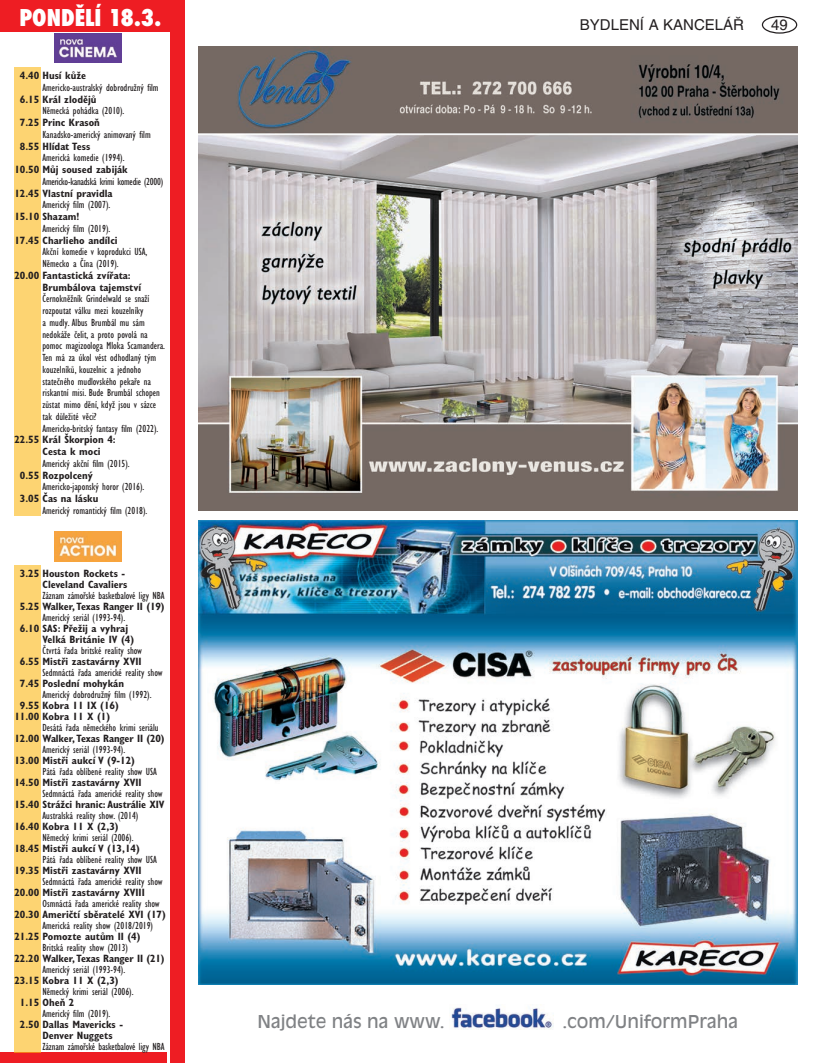
<style>
.page{position:relative;width:815px;height:1063px;background:#fff}
.page>*{position:absolute;margin:0;border:0;box-sizing:border-box;transform-origin:0 0}
.t1{font:800 condensed 22.5px "Futura";color:#fff}
.t2{font:17.5px "Antique Olive CE";color:#808285}
.t3{font:15px "Helvetica CE";color:#231f20}
.t4{font:condensed 10.62px/11.8px "Gill Sans CE";color:#231f20}
.t5{font:700 condensed 10.62px/11px "Gill Sans CE";color:#231f20}
.t6{font:condensed 10.62px "Gill Sans CE";letter-spacing:-.025em;color:#231f20}
</style>
<div class="page">
<div style="left:762px;top:16px;width:35px;height:18px;border:1px solid #231f20;border-radius:50%"></div>
<img style="left:451px;top:1007px;width:103px;height:23px">
<div style="left:0;top:0;width:184px;height:32px;background:#ee1d23"></div>
<img style="left:54px;top:34px;width:67px;height:29px">
<div style="left:170px;top:0;width:14px;height:1063px;background:#ee1d23"></div>
<div style="left:0;top:1052px;width:167px;height:11px;background:#ee1d23"></div>
<div style="left:14px;top:67px;width:27px;height:449px;background:#fdd472"></div>
<img style="left:54px;top:532px;width:67px;height:29px">
<div style="left:14px;top:565px;width:27px;height:487px;background:#fdd472"></div>
<img style="left:198px;top:521px;width:599px;height:464px">
<img style="left:198px;top:46px;width:599px;height:464px">
<h1 class="t1" style="left:19px;top:2px;width:143px">PONDĚLÍ 18.3.</h1>
<p class="t5" style="left:20px;top:70px;width:68px">4.40 Husí kůže</p>
<p class="t4" style="left:43px;top:81px;width:118px">Americko-australský dobrodružný film</p>
<p class="t5" style="left:20px;top:94px;width:78px">6.15 Král zlodějů</p>
<p class="t4" style="left:43px;top:105px;width:83px">Německá pohádka (2010).</p>
<p class="t5" style="left:20px;top:117px;width:81px">7.25 Princ Krasoň</p>
<p class="t4" style="left:43px;top:128px;width:110px">Kanadsko-americký animovaný film</p>
<p class="t5" style="left:20px;top:141px;width:72px">8.55 Hlídat Tess</p>
<p class="t4" style="left:43px;top:152px;width:84px">Americká komedie (1994).</p>
<p class="t5" style="left:14px;top:164px;width:115px">10.50 Můj soused zabiják</p>
<p class="t6" style="left:43px;top:175px;width:122px">Americko-kanadská krimi komedie (2000)</p>
<p class="t5" style="left:14px;top:188px;width:100px">12.45 Vlastní pravidla</p>
<p class="t4" style="left:43px;top:199px;width:69px">Americký film (2007).</p>
<p class="t5" style="left:14px;top:211px;width:67px">15.10 Shazam!</p>
<p class="t4" style="left:43px;top:222px;width:69px">Americký film (2019).</p>
<p class="t5" style="left:14px;top:235px;width:105px">17.45 Charlieho andílci</p>
<p class="t4" style="left:43px;top:246px;width:107px">Akční komedie v koprodukci USA,<br>Německo a Čína (2019).</p>
<p class="t5" style="left:43px;top:269px;width:100px;line-height:11.8px;text-indent:-28px">20.00 Fantastická zvířata:<br>Brumbálova tajemství</p>
<p class="t4" style="left:43px;top:293px;width:124px">Černokněžník Grindelwald se snaží rozpoutat válku mezi kouzelníky<br>a mudly. Albus Brumbál mu sám nedokáže čelit, a proto povolá na pomoc magizoologa Mloka Scamandera.<br>Ten má za úkol vést odhodlaný tým kouzelníků, kouzelnic a jednoho statečného mudlovského pekaře na riskantní misi. Bude Brumbál schopen zůstat mimo dění, když jsou v sázce tak důležité věci?<br>Americko-britský fantasy film (2022).</p>
<p class="t5" style="left:43px;top:434px;width:75px;line-height:11.8px;text-indent:-28px">22.55 Král Škorpion 4:<br>Cesta k moci</p>
<p class="t4" style="left:43px;top:458px;width:89px">Americký akční film (2015).</p>
<p class="t5" style="left:20px;top:470px;width:74px">0.55 Rozpolcený</p>
<p class="t4" style="left:43px;top:481px;width:103px">Americko-japonský horor (2016).</p>
<p class="t5" style="left:20px;top:493px;width:80px">3.05 Čas na lásku</p>
<p class="t4" style="left:43px;top:505px;width:106px">Americký romantický film (2018).</p>
<p class="t5" style="left:20px;top:568px;width:109px;text-align:right">3.25 Houston Rockets -<br>Cleveland Cavaliers</p>
<p class="t4" style="left:43px;top:590px;width:123px">Záznam zámořské basketbalové ligy NBA</p>
<p class="t5" style="left:20px;top:601px;width:146px">5.25 Walker, Texas Ranger II (19)</p>
<p class="t4" style="left:43px;top:612px;width:84px">Americký seriál (1993-94).</p>
<p class="t5" style="left:43px;top:623px;width:93px;text-indent:-23px">6.10 SAS: Přežij a vyhraj<br>Velká Británie IV (4)</p>
<p class="t4" style="left:43px;top:645px;width:101px">Čtvrtá řada britské reality show</p>
<p class="t5" style="left:20px;top:656px;width:123px">6.55 Mistři zastavárny XVII</p>
<p class="t4" style="left:43px;top:667px;width:122px">Sedmnáctá řada americké reality show</p>
<p class="t5" style="left:20px;top:678px;width:106px">7.45 Poslední mohykán</p>
<p class="t4" style="left:43px;top:689px;width:111px">Americký dobrodružný film (1992).</p>
<p class="t5" style="left:14px;top:700px;width:106px;text-indent:6px">9.55 Kobra 11 IX (16)<br>11.00 Kobra 11 X (1)</p>
<p class="t4" style="left:43px;top:722px;width:118px">Desátá řada německého krimi seriálu</p>
<p class="t5" style="left:14px;top:733px;width:152px">12.00 Walker, Texas Ranger II (20)</p>
<p class="t4" style="left:43px;top:744px;width:84px">Americký seriál (1993-94).</p>
<p class="t5" style="left:14px;top:755px;width:122px">13.00 Mistři aukcí V (9-12)</p>
<p class="t4" style="left:43px;top:766px;width:116px">Pátá řada oblíbené reality show USA</p>
<p class="t5" style="left:14px;top:777px;width:129px">14.50 Mistři zastavárny XVII</p>
<p class="t4" style="left:43px;top:788px;width:122px">Sedmnáctá řada americké reality show</p>
<p class="t5" style="left:14px;top:799px;width:152px">15.40 Strážci hranic: Austrálie XIV</p>
<p class="t4" style="left:43px;top:809px;width:97px">Australská reality show. (2014)</p>
<p class="t5" style="left:14px;top:821px;width:106px">16.40 Kobra 11 X (2,3)</p>
<p class="t4" style="left:43px;top:831px;width:93px">Německý krimi seriál (2006).</p>
<p class="t5" style="left:14px;top:843px;width:127px">18.45 Mistři aukcí V (13,14)</p>
<p class="t4" style="left:43px;top:853px;width:116px">Pátá řada oblíbené reality show USA</p>
<p class="t5" style="left:14px;top:865px;width:129px">19.35 Mistři zastavárny XVII</p>
<p class="t4" style="left:43px;top:875px;width:122px">Sedmnáctá řada americké reality show</p>
<p class="t5" style="left:14px;top:887px;width:132px">20.00 Mistři zastavárny XVIII</p>
<p class="t4" style="left:43px;top:897px;width:119px">Osmnáctá řada americké reality show</p>
<p class="t5" style="left:14px;top:909px;width:153px">20.30 Američtí sběratelé XVI (17)</p>
<p class="t4" style="left:43px;top:919px;width:112px">Americká reality show (2018/2019)</p>
<p class="t5" style="left:14px;top:931px;width:128px">21.25 Pomozte autům II (4)</p>
<p class="t4" style="left:43px;top:941px;width:87px">Britská reality show (2013)</p>
<p class="t5" style="left:14px;top:953px;width:152px">22.20 Walker, Texas Ranger II (21)</p>
<p class="t4" style="left:43px;top:963px;width:84px">Americký seriál (1993-94).</p>
<p class="t5" style="left:14px;top:975px;width:106px">23.15 Kobra 11 X (2,3)</p>
<p class="t4" style="left:43px;top:985px;width:93px">Německý krimi seriál (2006).</p>
<p class="t5" style="left:20px;top:997px;width:56px">1.15 Oheň 2</p>
<p class="t4" style="left:43px;top:1007px;width:69px">Americký film (2019).</p>
<p class="t5" style="left:43px;top:1019px;width:82px;text-indent:-23px">2.50 Dallas Mavericks -<br>Denver Nuggets</p>
<p class="t4" style="left:43px;top:1040px;width:123px">Záznam zámořské basketbalové ligy NBA</p>
<h3 class="t3" style="left:580px;top:16px;width:166px">BYDLENÍ A KANCELÁŘ</h3>
<h3 class="t3" style="left:771px;top:16px;width:18px">49</h3>
<h2 class="t2" style="left:257px;top:1012px;width:189px">Najdete nás na www.</h2>
<h2 class="t2" style="left:562px;top:1012px;width:177px">.com/UniformPraha</h2>
</div>
